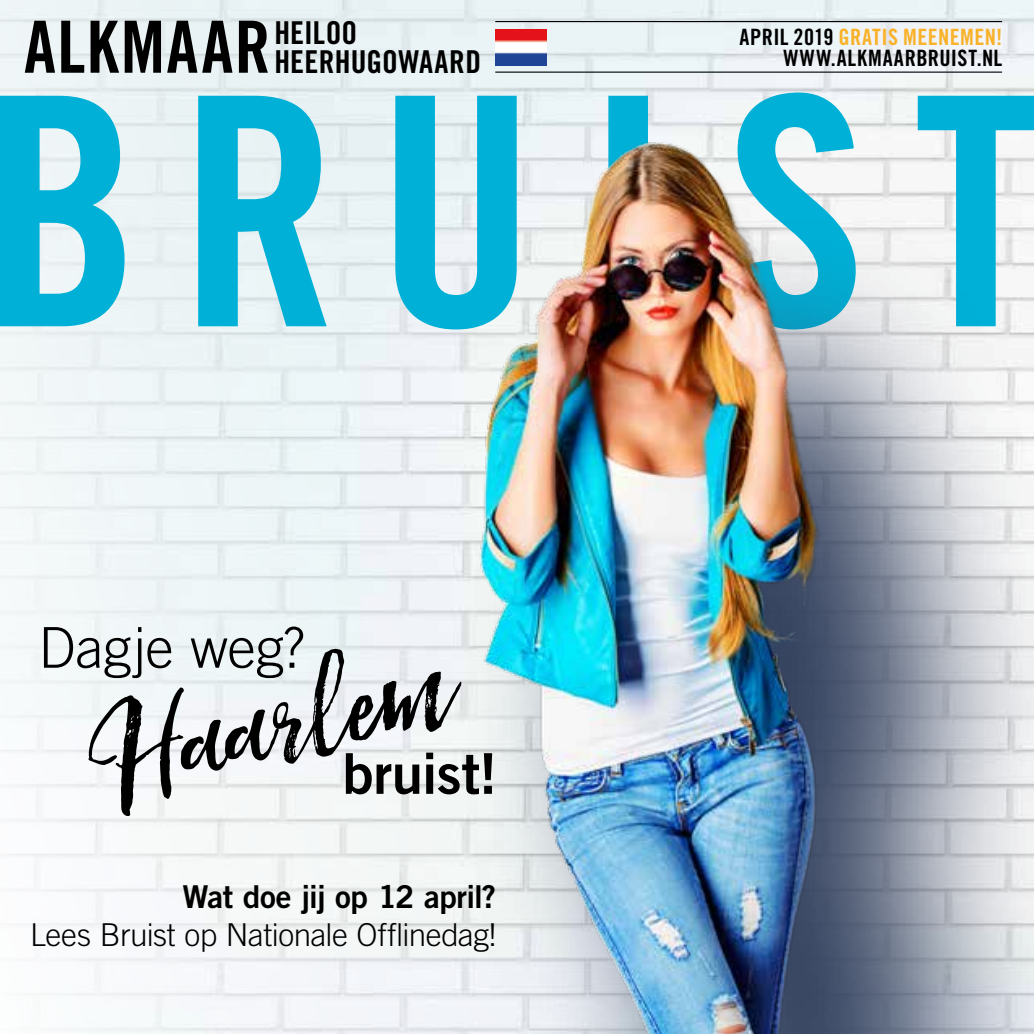
<style>
.page{position:relative;width:1034px;height:1034px;background:#fff}
.page>*{position:absolute;margin:0;border:0;box-sizing:border-box;transform-origin:0 0}
.t1{font:italic 173.7px "Hello Sunshine";color:#000}
.t2{font:72px "Trade Gothic LT Std Bd Cn 20";letter-spacing:.02em;color:#000}
.t3{font:300 56.25px "Trade Gothic LT Std";letter-spacing:-.005em;color:#000}
.t4{font:56.25px "Trade Gothic LT Std Bd 2";letter-spacing:-.01em;color:#000}
.t5{font:300 31.5px "Trade Gothic LT Std";letter-spacing:-.015em;color:#000}
.t6{font:31.5px/29px "Trade Gothic LT Std Bd Cn 20";color:#000}
.t7{font:31.5px "Trade Gothic LT Std Bd 2";letter-spacing:-.02em;color:#000}
.t8{font:22.5px/20.2px "Trade Gothic LT Std Bd Cn 20";letter-spacing:.02em;color:#000;text-align:right}
.s1{color:#f9b22a}
</style>
<div class="page">
<img style="left:0;top:0;width:1033px;height:1033px">
<svg style="left:0;top:92px;width:1033px;height:237px"></svg>
<svg style="left:884px;top:218px;width:149px;height:815px"></svg>
<img style="left:281px;top:102px;width:603px;height:931px">
<hr style="left:495px;top:21px;width:506px;height:1px;background:#000">
<hr style="left:495px;top:72px;width:506px;height:1px;background:#000">
<img style="left:495px;top:29px;width:51px;height:36px">
<h2 class="t2" style="left:24px;top:3px;width:248px">ALKMAAR</h2>
<h3 class="t6" style="left:274px;top:18px;width:208px">HEILOO<br>HEERHUGOWAARD</h3>
<p class="t8" style="left:739px;top:27px;width:264px">APRIL 2019 <span class="s1">GRATIS MEENEMEN!<br></span>WWW.ALKMAARBRUIST.NL</p>
<h3 class="t3" style="left:38px;top:614px;width:268px">Dagje weg?</h3>
<h1 class="t1" style="left:57px;top:667px;width:377px;rotate:-13deg">Haarlem</h1>
<h3 class="t4" style="left:342px;top:738px;width:157px">bruist!</h3>
<h3 class="t7" style="left:182px;top:877px;width:315px">Wat doe jij op 12 april?</h3>
<h3 class="t5" style="left:30px;top:915px;width:467px">Lees Bruist op Nationale Offlinedag!</h3>
</div>
